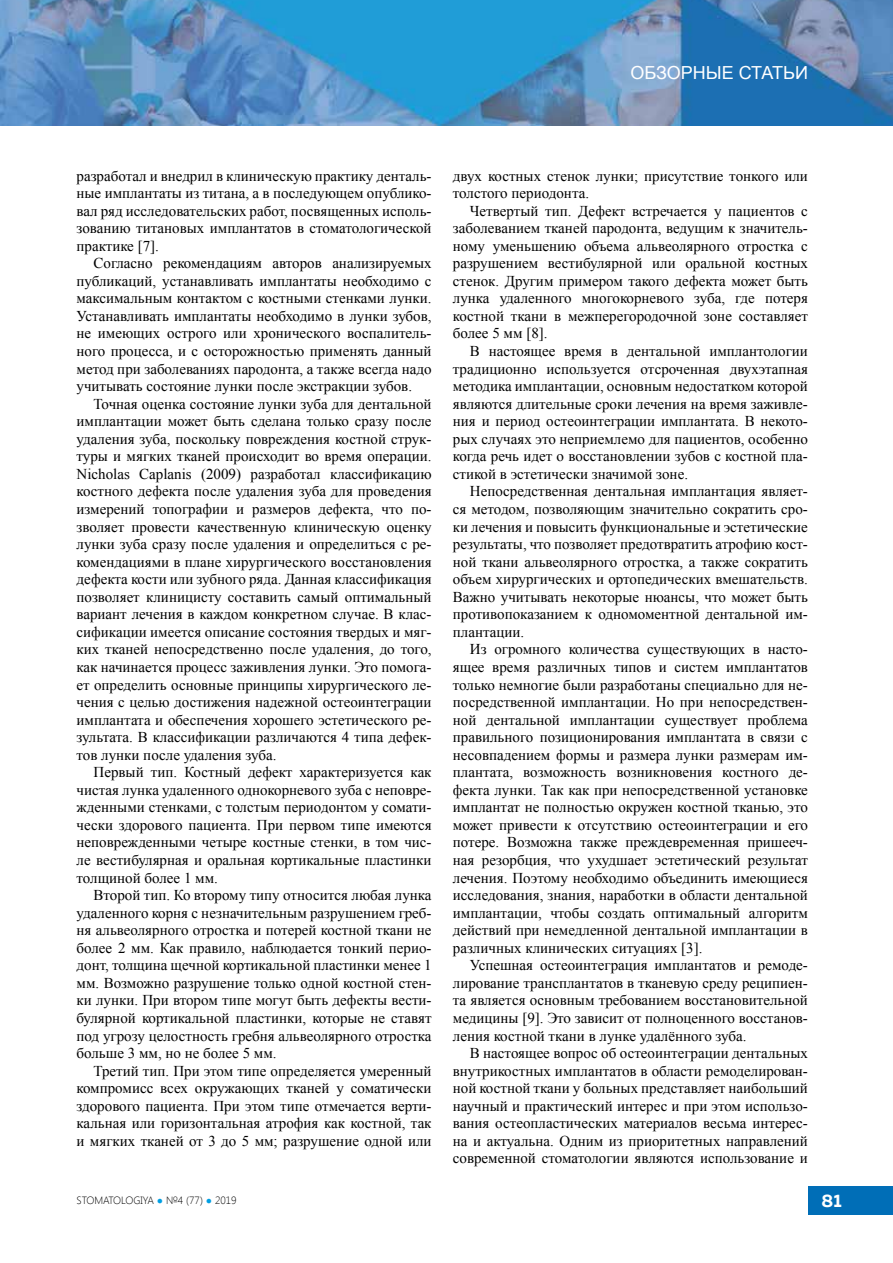
<style>
.page{position:relative;width:893px;height:1263px;background:#fff}
.page>*{position:absolute;margin:0;border:0;box-sizing:border-box;transform-origin:0 0}
.t1{font:18px "Arial";color:#fff}
.t2{font:700 18px "Muller";color:#fff}
.t3{font:15px/17.5px "Times New Roman";color:#000;text-align:justify}
.t4{font:300 10.5px "Segoe UI";color:#000}
.s1{color:#009fe3}
</style>
<div class="page">
<img style="left:0;top:0;width:893px;height:125px">
<div style="left:809px;top:1186px;width:84px;height:29px;background:#006eb7"></div>
<p class="t1" style="left:631px;top:61px;width:179px">ОБЗОРНЫЕ СТАТЬИ</p>
<p class="t3" style="left:77px;top:166px;width:357px">разработал и внедрил в клиническую практику денталь&shy;ные имплантаты из титана, а в последующем опублико&shy;вал ряд исследовательских работ, посвященных исполь&shy;зованию титановых имплантатов в стоматологической практике [7].</p>
<p class="t3" style="left:77px;top:254px;width:357px;text-indent:17px">Согласно рекомендациям авторов анализируемых публикаций, устанавливать имплантаты необходимо с максимальным контактом с костными стенками лунки.<br>Устанавливать имплантаты необходимо в лунки зубов, не имеющих острого или хронического воспалитель&shy;ного процесса, и с осторожностью применять данный метод при заболеваниях пародонта, а также всегда надо учитывать состояние лунки после экстракции зубов.</p>
<p class="t3" style="left:77px;top:395px;width:357px;text-indent:17px">Точная оценка состояние лунки зуба для дентальной имплантации может быть сделана только сразу после удаления зуба, поскольку повреждения костной струк&shy;туры и мягких тканей происходит во время операции.<br>Nicholas Caplanis (2009) разработал классификацию костного дефекта после удаления зуба для проведения измерений топографии и размеров дефекта, что по&shy;зволяет провести качественную клиническую оценку лунки зуба сразу после удаления и определиться с ре&shy;комендациями в плане хирургического восстановления дефекта кости или зубного ряда. Данная классификация позволяет клиницисту составить самый оптимальный вариант лечения в каждом конкретном случае. В клас&shy;сификации имеется описание состояния твердых и мяг&shy;ких тканей непосредственно после удаления, до того, как начинается процесс заживления лунки. Это помога&shy;ет определить основные принципы хирургического ле&shy;чения с целью достижения надежной остеоинтеграции имплантата и обеспечения хорошего эстетического ре&shy;зультата. В классификации различаются 4 типа дефек&shy;тов лунки после удаления зуба.</p>
<p class="t3" style="left:77px;top:763px;width:357px;text-indent:17px">Первый тип. Костный дефект характеризуется как чистая лунка удаленного однокорневого зуба с неповре&shy;жденными стенками, с толстым периодонтом у сомати&shy;чески здорового пациента. При первом типе имеются неповрежденными четыре костные стенки, в том чис&shy;ле вестибулярная и оральная кортикальные пластинки толщиной более 1 мм.</p>
<p class="t3" style="left:77px;top:886px;width:357px;text-indent:17px">Второй тип. Ко второму типу относится любая лунка удаленного корня с незначительным разрушением греб&shy;ня альвеолярного отростка и потерей костной ткани не более 2 мм. Как правило, наблюдается тонкий перио&shy;донт, толщина щечной кортикальной пластинки менее 1 мм. Возможно разрушение только одной костной стен&shy;ки лунки. При втором типе могут быть дефекты вести&shy;булярной кортикальной пластинки, которые не ставят под угрозу целостность гребня альвеолярного отростка больше 3 мм, но не более 5 мм.</p>
<p class="t3" style="left:77px;top:1062px;width:357px;text-indent:17px">Третий тип. При этом типе определяется умеренный компромисс всех окружающих тканей у соматически здорового пациента. При этом типе отмечается верти&shy;кальная или горизонтальная атрофия как костной, так и мягких тканей от 3 до 5 мм; разрушение одной или</p>
<p class="t3" style="left:453px;top:166px;width:357px">двух костных стенок лунки; присутствие тонкого или толстого периодонта.</p>
<p class="t3" style="left:453px;top:202px;width:357px;text-indent:17px">Четвертый тип. Дефект встречается у пациентов с заболеванием тканей пародонта, ведущим к значитель&shy;ному уменьшению объема альвеолярного отростка с разрушением вестибулярной или оральной костных стенок. Другим примером такого дефекта может быть лунка удаленного многокорневого зуба, где потеря костной ткани в межперегородочной зоне составляет более 5 мм [8].</p>
<p class="t3" style="left:453px;top:342px;width:357px;text-indent:17px">В настоящее время в дентальной имплантологии традиционно используется отсроченная двухэтапная методика имплантации, основным недостатком которой являются длительные сроки лечения на время заживле&shy;ния и период остеоинтеграции имплантата. В некото&shy;рых случаях это неприемлемо для пациентов, особенно когда речь идет о восстановлении зубов с костной пла&shy;стикой в эстетически значимой зоне.</p>
<p class="t3" style="left:453px;top:482px;width:357px;text-indent:17px">Непосредственная дентальная имплантация являет&shy;ся методом, позволяющим значительно сократить сро&shy;ки лечения и повысить функциональные и эстетические результаты, что позволяет предотвратить атрофию кост&shy;ной ткани альвеолярного отростка, а также сократить объем хирургических и ортопедических вмешательств.<br>Важно учитывать некоторые нюансы, что может быть противопоказанием к одномоментной дентальной им&shy;плантации.</p>
<p class="t3" style="left:453px;top:640px;width:357px;text-indent:17px">Из огромного количества существующих в насто&shy;ящее время различных типов и систем имплантатов только немногие были разработаны специально для не&shy;посредственной имплантации. Но при непосредствен&shy;ной дентальной имплантации существует проблема правильного позиционирования имплантата в связи с несовпадением формы и размера лунки размерам им&shy;плантата, возможность возникновения костного де&shy;фекта лунки. Так как при непосредственной установке имплантат не полностью окружен костной тканью, это может привести к отсутствию остеоинтеграции и его потере. Возможна также преждевременная пришееч&shy;ная резорбция, что ухудшает эстетический результат лечения. Поэтому необходимо объединить имеющиеся исследования, знания, наработки в области дентальной имплантации, чтобы создать оптимальный алгоритм действий при немедленной дентальной имплантации в различных клинических ситуациях [3].</p>
<p class="t3" style="left:453px;top:956px;width:357px;text-indent:17px">Успешная остеоинтеграция имплантатов и ремоде&shy;лирование трансплантатов в тканевую среду реципиен&shy;та является основным требованием восстановительной медицины [9]. Это зависит от полноценного восстанов&shy;ления костной ткани в лунке удалённого зуба.</p>
<p class="t3" style="left:453px;top:1044px;width:357px;text-indent:17px">В настоящее вопрос об остеоинтеграции дентальных внутрикостных имплантатов в области ремоделирован&shy;ной костной ткани у больных представляет наибольший научный и практический интерес и при этом использо&shy;вания остеопластических материалов весьма интерес&shy;на и актуальна. Одним из приоритетных направлений современной стоматологии являются использование и</p>
<p class="t4" style="left:77px;top:1193px;width:162px">STOMATOLOGIYA <span class="s1">●</span> №4 (77) <span class="s1">●</span> 2019</p>
<p class="t2" style="left:822px;top:1190px;width:22px">81</p>
</div>
